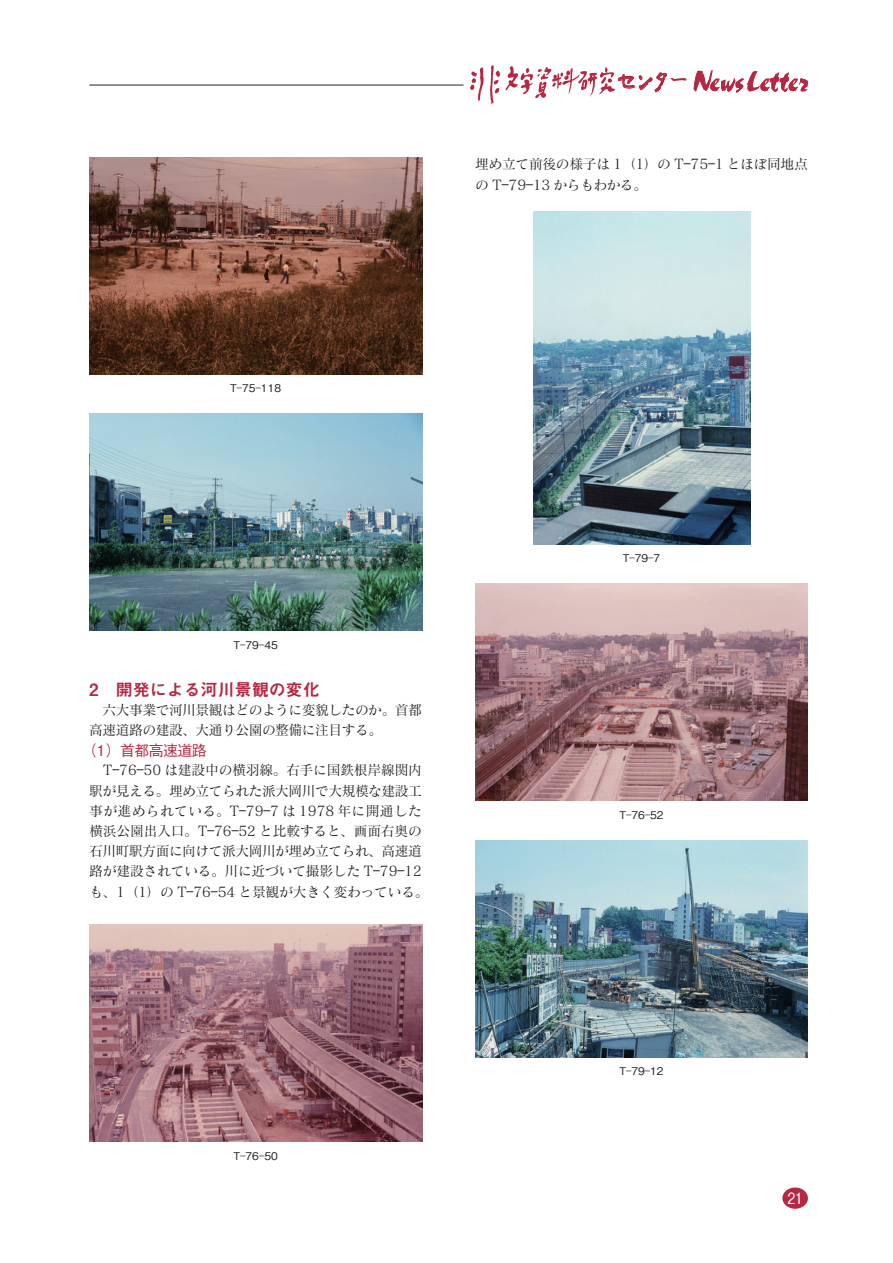
<style>
.page{position:relative;width:893px;height:1263px;background:#fff}
.page>*{position:absolute;margin:0;border:0;box-sizing:border-box;transform-origin:0 0}
.t1{font:25.5px "aoyagireisyosimo 2";color:#b62841;scale:.9 1}
.t2{font:16.95px "Midashi Go Pr 6 MB31";color:#b62841}
.t3{font:500 15.45px "Gothic BBB Pr 6";color:#fff}
.t4{font:500 14.85px "Gothic BBB Pr 6";letter-spacing:-.035em;color:#b62841}
.t5{font:13.8px/20.2px "Matisse Pro M";letter-spacing:-.025em;color:#231f20}
.t6{font:500 10.65px "Gothic BBB Pr 6";color:#231f20}
</style>
<div class="page">
<hr style="left:89px;top:85px;width:374px;height:1px;background:#231f20">
<div style="left:782px;top:1187px;width:26px;height:22px;background:#b62841;border-radius:50%"></div>
<img style="left:471px;top:65px;width:144px;height:39px">
<svg style="left:617px;top:72px;width:70px;height:21px"></svg>
<svg style="left:694px;top:70px;width:114px;height:23px"></svg>
<img style="left:89px;top:157px;width:333px;height:217px">
<img style="left:89px;top:414px;width:333px;height:217px">
<img style="left:89px;top:925px;width:333px;height:217px">
<img style="left:533px;top:212px;width:217px;height:332px">
<img style="left:475px;top:584px;width:333px;height:217px">
<img style="left:475px;top:840px;width:333px;height:217px">
<h1 class="t1" style="left:616px;top:68px;width:73px">センター</h1>
<p class="t5" style="left:475px;top:154px;width:334px">埋め立て前後の様子は 1（1）の T―75―1 とほぼ同地点の T―79―13 からもわかる。</p>
<p class="t6" style="left:230px;top:380px;width:52px">T―75―118</p>
<p class="t6" style="left:234px;top:636px;width:46px">T―79―45</p>
<p class="t2" style="left:89px;top:676px;width:232px">2　開発による河川景観の変化</p>
<p class="t5" style="left:89px;top:699px;width:334px">　六大事業で河川景観はどのように変貌したのか。首都高速道路の建設、大通り公園の整備に注目する。</p>
<p class="t4" style="left:82px;top:738px;width:126px">（1）首都高速道路</p>
<p class="t5" style="left:89px;top:760px;width:341px">　T―76―50 は建設中の横羽線。右手に国鉄根岸線関内駅が見える。埋め立てられた派大岡川で大規模な建設工事が進められている。T―79―7 は 1978 年に開通した横浜公園出入口。T―76―52 と比較すると、画面右奥の石川町駅方面に向けて派大岡川が埋め立てられ、高速道路が建設されている。川に近づいて撮影した T―79―12も、1（1）の T―76―54 と景観が大きく変わっている。</p>
<p class="t6" style="left:234px;top:1147px;width:46px">T―76―50</p>
<p class="t6" style="left:623px;top:550px;width:39px">T―79―7</p>
<p class="t6" style="left:619px;top:806px;width:46px">T―76―52</p>
<p class="t6" style="left:619px;top:1062px;width:46px">T―79―12</p>
<p class="t3" style="left:787px;top:1186px;width:17px">21</p>
</div>
